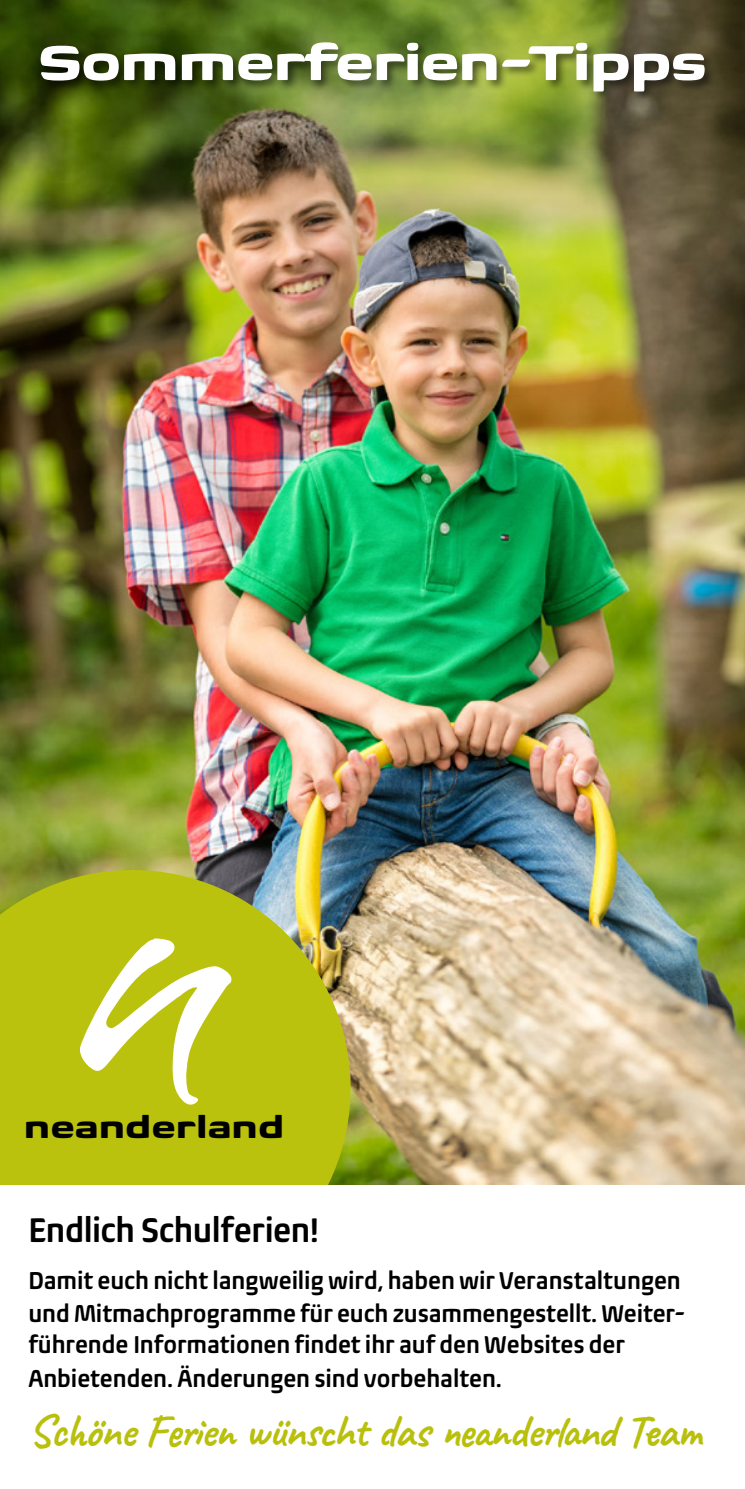
<style>
.page{position:relative;width:745px;height:1489px;background:#fff}
.page>*{position:absolute;margin:0;border:0;box-sizing:border-box;transform-origin:0 0}
.t1{font:700 expanded 50px "Biome Std";letter-spacing:-.03em;color:#fff}
.t2{font:700 45px "Caveat";letter-spacing:-.025em;color:#b8c00c}
.t3{font:600 condensed 35px "Biome Pro";letter-spacing:-.01em;color:#000}
.t4{font:700 expanded 31.25px "Biome Std";color:#000}
.t5{font:600 condensed 25px/31.8px "Biome Pro";letter-spacing:-.005em;color:#000}
</style>
<div class="page">
<img style="left:0;top:0;width:744px;height:1183px">
<div style="left:39px;top:41px;width:677px;height:61px;background:#000;opacity:.5"></div>
<svg style="left:0;top:870px;width:350px;height:313px;fill:#bac20d"></svg>
<svg style="left:79px;top:937px;width:152px;height:169px"></svg>
<h1 class="t1" style="left:38px;top:31px;width:670px">Sommerferien-Tipps</h1>
<p class="t4" style="left:24px;top:1107px;width:262px">neanderland</p>
<h3 class="t3" style="left:28px;top:1208px;width:292px">Endlich Schulferien!</h3>
<p class="t5" style="left:28px;top:1264px;width:657px">Damit euch nicht langweilig wird, haben wir Veranstaltungen und Mitmachprogramme für euch zusammengestellt. Weiter&shy;führende Informationen findet ihr auf den Websites der</p>
<p class="t5" style="left:28px;top:1361px;width:475px">Anbietenden. Änderungen sind vorbehalten.</p>
<h2 class="t2" style="left:28px;top:1402px;width:674px">Schöne Ferien wünscht das neanderland Team</h2>
</div>
